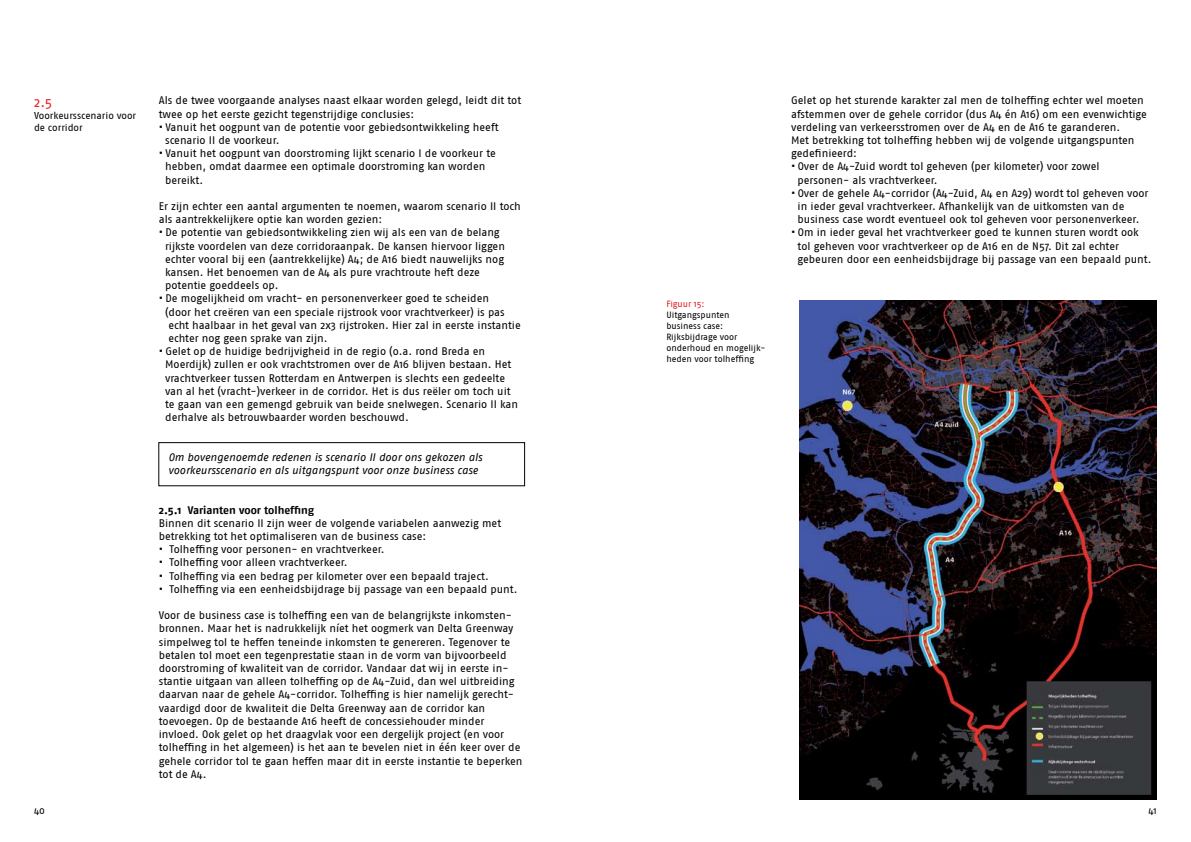
<style>
.page{position:relative;width:1191px;height:842px;background:#fff}
.page>*{position:absolute;margin:0;border:0;box-sizing:border-box;transform-origin:0 0}
.t1{font:14px "Fago";color:#ed2024}
.t2{font:11px/13.2px "Fago";letter-spacing:-.005em;color:#000}
.t3{font:italic 11px/13.2px "Fago";letter-spacing:-.005em;color:#000}
.t4{font:700 11px "Fago";letter-spacing:-.005em;color:#000}
.t5{font:10px/12px "Fago";letter-spacing:-.005em;color:#000}
.t6{font:9px/11px "Fago";color:#000}
.t7{font:9px "Fago";letter-spacing:-.005em;color:#e01b22}
</style>
<div class="page">
<div style="left:158px;top:442px;width:367px;height:44px;border:1px solid #000"></div>
<img style="left:799px;top:300px;width:357px;height:500px">
<p class="t1" style="left:34px;top:94px;width:20px">2.5</p>
<p class="t5" style="left:34px;top:109px;width:104px">Voorkeursscenario voor de corridor</p>
<p class="t2" style="left:159px;top:94px;width:364px">Als de twee voorgaande analyses naast elkaar worden gelegd, leidt dit tot twee op het eerste gezicht tegenstrijdige conclusies:</p>
<p class="t2" style="left:165px;top:120px;width:335px;text-indent:-6px">• Vanuit het oogpunt van de potentie voor gebiedsontwikkeling heeft scenario II de voorkeur.</p>
<p class="t2" style="left:165px;top:147px;width:332px;text-indent:-6px">• Vanuit het oogpunt van doorstroming lijkt scenario I de voorkeur te hebben, omdat daarmee een optimale doorstroming kan worden bereikt.</p>
<p class="t2" style="left:159px;top:199px;width:363px">Er zijn echter een aantal argumenten te noemen, waarom scenario II toch als aantrekkelijkere optie kan worden gezien:</p>
<p class="t2" style="left:165px;top:226px;width:341px;text-indent:-6px">• De potentie van gebiedsontwikkeling zien wij als een van de belang rijkste voordelen van deze corridoraanpak. De kansen hiervoor liggen echter vooral bij een (aantrekkelijke) A4; de A16 biedt nauwelijks nog kansen. Het benoemen van de A4 als pure vrachtroute heft deze potentie goeddeels op.</p>
<p class="t2" style="left:165px;top:292px;width:357px;text-indent:-6px">• De mogelijkheid om vracht- en personenverkeer goed te scheiden<br>(door het creëren van een speciale rijstrook voor vrachtverkeer) is pas echt haalbaar in het geval van 2x3 rijstroken. Hier zal in eerste instantie echter nog geen sprake van zijn.</p>
<p class="t2" style="left:165px;top:345px;width:354px;text-indent:-6px">• Gelet op de huidige bedrijvigheid in de regio (o.a. rond Breda en Moerdijk) zullen er ook vrachtstromen over de A16 blijven bestaan. Het vrachtverkeer tussen Rotterdam en Antwerpen is slechts een gedeelte van al het (vracht-)verkeer in de corridor. Het is dus reëler om toch uit te gaan van een gemengd gebruik van beide snelwegen. Scenario II kan derhalve als betrouwbaarder worden beschouwd.</p>
<p class="t3" style="left:168px;top:450px;width:316px">Om bovengenoemde redenen is scenario II door ons gekozen als voorkeursscenario en als uitgangspunt voor onze business case</p>
<p class="t4" style="left:159px;top:503px;width:157px">2.5.1 Varianten voor tolheffing</p>
<p class="t2" style="left:159px;top:516px;width:344px">Binnen dit scenario II zijn weer de volgende variabelen aanwezig met betrekking tot het optimaliseren van de business case:</p>
<p class="t2" style="left:159px;top:543px;width:227px">• Tolheffing voor personen- en vrachtverkeer.</p>
<p class="t2" style="left:159px;top:556px;width:190px">• Tolheffing voor alleen vrachtverkeer.</p>
<p class="t2" style="left:159px;top:569px;width:331px">• Tolheffing via een bedrag per kilometer over een bepaald traject.</p>
<p class="t2" style="left:159px;top:582px;width:360px">• Tolheffing via een eenheidsbijdrage bij passage van een bepaald punt.</p>
<p class="t2" style="left:159px;top:609px;width:365px">Voor de business case is tolheffing een van de belangrijkste inkomsten&shy;bronnen. Maar het is nadrukkelijk níet het oogmerk van Delta Greenway simpelweg tol te heffen teneinde inkomsten te genereren. Tegenover te betalen tol moet een tegenprestatie staan in de vorm van bijvoorbeeld doorstroming of kwaliteit van de corridor. Vandaar dat wij in eerste in&shy;stantie uitgaan van alleen tolheffing op de A4-Zuid, dan wel uitbreiding daarvan naar de gehele A4-corridor. Tolheffing is hier namelijk gerecht&shy;vaardigd door de kwaliteit die Delta Greenway aan de corridor kan toevoegen. Op de bestaande A16 heeft de concessiehouder minder invloed. Ook gelet op het draagvlak voor een dergelijk project (en voor tolheffing in het algemeen) is het aan te bevelen niet in één keer over de gehele corridor tol te gaan heffen maar dit in eerste instantie te beperken tot de A4.</p>
<p class="t7" style="left:666px;top:298px;width:40px">Figuur 15:</p>
<p class="t6" style="left:666px;top:309px;width:101px">Uitgangspunten business case:<br>Rijksbijdrage voor onderhoud en mogelijk&shy;heden voor tolheffing</p>
<p class="t2" style="left:791px;top:94px;width:357px">Gelet op het sturende karakter zal men de tolheffing echter wel moeten afstemmen over de gehele corridor (dus A4 én A16) om een evenwichtige verdeling van verkeersstromen over de A4 en de A16 te garanderen.<br>Met betrekking tot tolheffing hebben wij de volgende uitgangspunten gedefinieerd:</p>
<p class="t2" style="left:797px;top:160px;width:303px;text-indent:-6px">• Over de A4-Zuid wordt tol geheven (per kilometer) voor zowel personen- als vrachtverkeer.</p>
<p class="t2" style="left:797px;top:186px;width:352px;text-indent:-6px">• Over de gehele A4-corridor (A4-Zuid, A4 en A29) wordt tol geheven voor in ieder geval vrachtverkeer. Afhankelijk van de uitkomsten van de business case wordt eventueel ook tol geheven voor personenverkeer.</p>
<p class="t2" style="left:797px;top:226px;width:355px;text-indent:-6px">• Om in ieder geval het vrachtverkeer goed te kunnen sturen wordt ook tol geheven voor vrachtverkeer op de A16 en de N57. Dit zal echter gebeuren door een eenheidsbijdrage bij passage van een bepaald punt.</p>
<p class="t5" style="left:34px;top:804px;width:13px">40</p>
<p class="t5" style="left:1148px;top:804px;width:10px">41</p>
</div>
